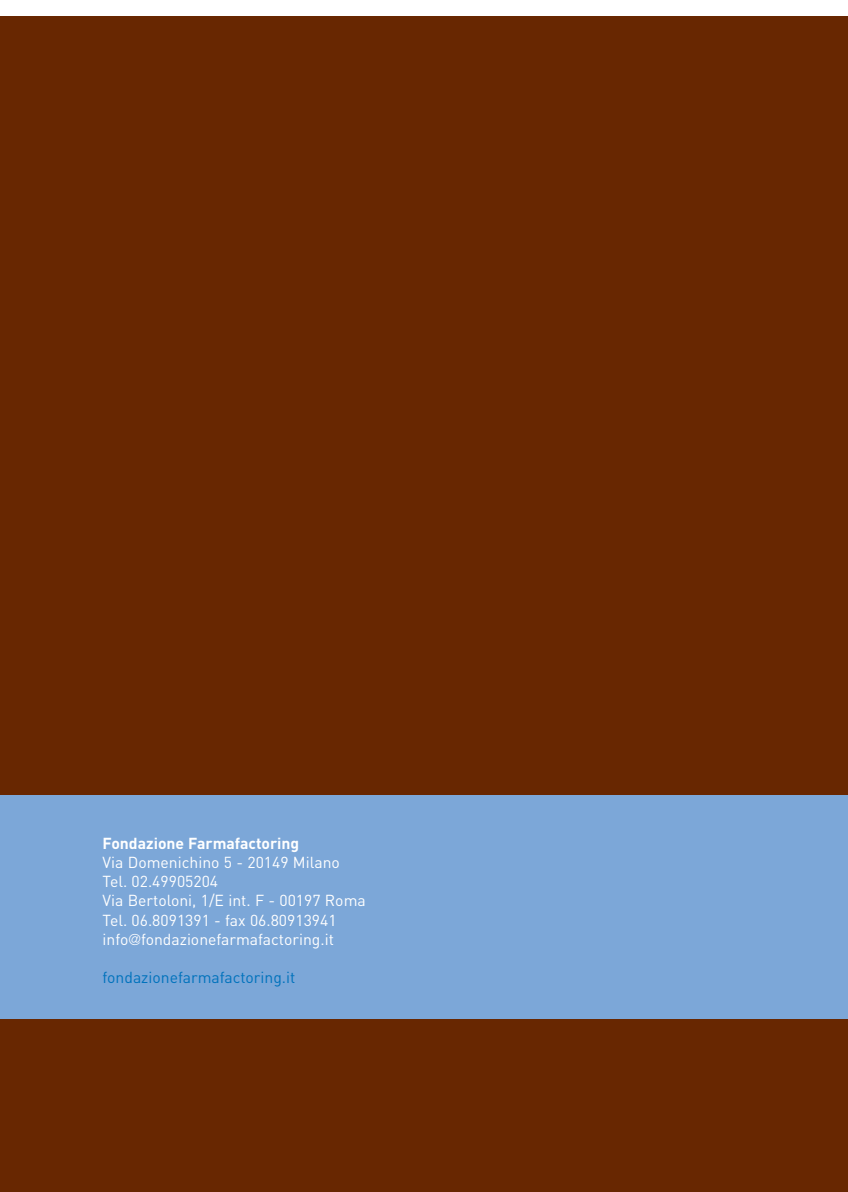
<style>
.page{position:relative;width:848px;height:1192px;background:#fff}
.page>*{position:absolute;margin:0;border:0;box-sizing:border-box;transform-origin:0 0}
.t1{font:15.75px/19.2px "DINOT";color:#fff}
.t2{font:15.75px "DINOT";color:#0072bc}
.t3{font:700 15.75px "DINOT";color:#fff}
.s1{font-family:"Frutiger";font-weight:300;font-stretch:condensed}
</style>
<div class="page">
<div style="left:0;top:16px;width:847px;height:1176px;background:#682701"></div>
<div style="left:0;top:795px;width:847px;height:223px;background:#7ca7d8"></div>
<p class="t3" style="left:103px;top:832px;width:198px">Fondazione Farmafactoring</p>
<p class="t1" style="left:103px;top:852px;width:265px">Via Domenichino 5 - 20149 Milano<br>Tel. 02.49905204<br>Via Bertoloni, 1/E int. F - 00197 Roma<br>Tel. 06.8091391 - fax 06.80913941 info<span class="s1">@</span>fondazionefarmafactoring.it</p>
<p class="t2" style="left:103px;top:967px;width:194px">fondazionefarmafactoring.it</p>
</div>
